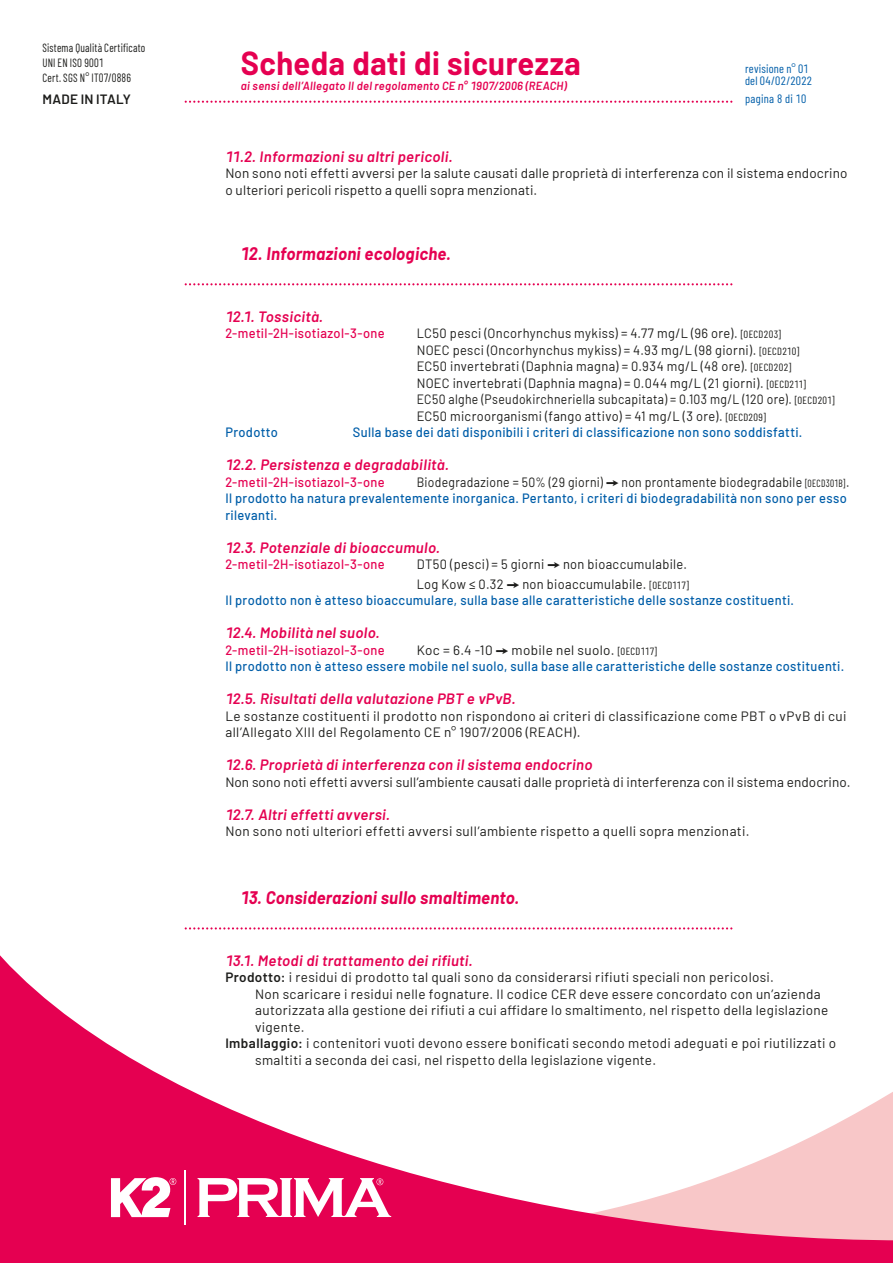
<style>
.page{position:relative;width:893px;height:1263px;background:#fff}
.page>*{position:absolute;margin:0;border:0;box-sizing:border-box;transform-origin:0 0}
.t1{font:700 32.55px "Barlow";letter-spacing:.015em;color:#e50051;scale:.95 1}
.t2{font:italic 700 17.7px "Barlow";letter-spacing:.015em;color:#e50051;scale:.95 1}
.t3{font:italic 600 15px "Barlow";letter-spacing:.02em;color:#e50051}
.t4{font:13.5px/16.5px "Barlow";letter-spacing:.025em;color:#1d1d1b}
.t5{font:500 13.5px/16.5px "Barlow";letter-spacing:.03em;color:#005ea9;scale:.95 1}
.t6{font:13.5px/16.5px "Barlow";letter-spacing:.025em;color:#1d1d1b;scale:.95 1}
.t7{font:500 13.5px "Barlow";letter-spacing:.025em;color:#e50051;scale:.95 1}
.t8{font:600 13.5px "Barlow";letter-spacing:.015em;color:#1d1d1b}
.t9{font:12px/15px "Barlow Condensed";letter-spacing:.02em;color:#1d1d1b;scale:.9 1}
.t10{font:12px/12px "Barlow Condensed";letter-spacing:.02em;color:#005ea9}
.t11{font:italic 600 11.85px "Barlow";letter-spacing:.03em;color:#e50051;scale:.95 1}
.s1{font-family:"Barlow Condensed";font-size:10.5px}
.s2{font-weight:400;color:#1d1d1b}
.s3{font-family:"Arial Unicode MS";font-weight:400;color:#1d1d1b}
.s4{font-family:"Barlow Condensed";font-weight:400;font-size:10.5px;color:#1d1d1b}
.s5{font-family:"Arial Unicode MS"}
.s6{font-weight:600}
</style>
<div class="page">
<svg style="left:0;top:955px;width:893px;height:308px"></svg>
<hr style="left:184px;top:1170px;width:2px;height:54px;background:#fff">
<svg style="left:198px;top:1178px;width:193px;height:39px"></svg>
<svg style="left:111px;top:1177px;width:65px;height:40px"></svg>
<svg style="left:185px;top:101px;width:547px;height:2px"></svg>
<svg style="left:185px;top:927px;width:547px;height:2px"></svg>
<svg style="left:185px;top:283px;width:547px;height:2px"></svg>
<p class="t9" style="left:43px;top:40px;width:116px">Sistema Qualità Certificato<br>UNI EN ISO 9001<br>Cert. SGS N° IT07/0886</p>
<h1 class="t1" style="left:241px;top:39px;width:359px">Scheda dati di sicurezza</h1>
<p class="t11" style="left:241px;top:77px;width:345px">ai sensi dell’Allegato II del regolamento CE n° 1907/2006 (REACH)</p>
<p class="t8" style="left:43px;top:89px;width:90px">MADE IN ITALY</p>
<p class="t10" style="left:745px;top:61px;width:69px">revisione n° 01 del 04/02/2022</p>
<p class="t10" style="left:745px;top:92px;width:63px">pagina 8 di 10</p>
<p class="t3" style="left:225px;top:145px;width:229px">11.2. Informazioni su altri pericoli.</p>
<p class="t4" style="left:225px;top:164px;width:624px">Non sono noti effetti avversi per la salute causati dalle proprietà di interferenza con il sistema endocrino o ulteriori pericoli rispetto a quelli sopra menzionati.</p>
<h2 class="t2" style="left:241px;top:240px;width:223px">12. Informazioni ecologiche.</h2>
<p class="t3" style="left:225px;top:305px;width:99px">12.1. Tossicità.</p>
<p class="t7" style="left:225px;top:323px;width:169px">2-metil-2H-isotiazol-3-one</p>
<p class="t6" style="left:417px;top:324px;width:441px">LC50 pesci (Oncorhynchus mykiss) = 4.77 mg/L (96 ore). <span class="s1">[OECD203]<br></span>NOEC pesci (Oncorhynchus mykiss) = 4.93 mg/L (98 giorni). <span class="s1">[OECD210]<br></span>EC50 invertebrati (Daphnia magna) = 0.934 mg/L (48 ore). <span class="s1">[OECD202]<br></span>NOEC invertebrati (Daphnia magna) = 0.044 mg/L (21 giorni). <span class="s1">[OECD211] </span>EC50 alghe (Pseudokirchneriella subcapitata) = 0.103 mg/L (120 ore). <span class="s1">[OECD201] </span>EC50 microorganismi (fango attivo) = 41 mg/L (3 ore). <span class="s1">[OECD209]</span></p>
<p class="t5" style="left:225px;top:423px;width:57px">Prodotto</p>
<p class="t5" style="left:353px;top:423px;width:475px">Sulla base dei dati disponibili i criteri di classificazione non sono soddisfatti.</p>
<p class="t3" style="left:225px;top:454px;width:225px">12.2. Persistenza e degradabilità.</p>
<p class="t7" style="left:225px;top:472px;width:169px">2-metil-2H-isotiazol-3-one</p>
<p class="t5" style="left:225px;top:472px;width:658px;text-indent:191px"><span class="s2">Biodegradazione = 50% (29 giorni)</span> <span class="s3">➙</span> <span class="s2">non prontamente biodegradabile</span> <span class="s4">[OECD301B]</span><span class="s2">.<br></span>Il prodotto ha natura prevalentemente inorganica. Pertanto, i criteri di biodegradabilità non sono per esso rilevanti.</p>
<p class="t3" style="left:225px;top:536px;width:216px">12.3. Potenziale di bioaccumulo.</p>
<p class="t7" style="left:225px;top:554px;width:169px">2-metil-2H-isotiazol-3-one</p>
<p class="t6" style="left:417px;top:553px;width:288px;line-height:19.5px">DT50 (pesci) = 5 giorni <span class="s5">➙</span> non bioaccumulabile.<br>Log Kow ≤ 0.32 <span class="s5">➙</span> non bioaccumulabile. <span class="s1">[OECD117]</span></p>
<p class="t5" style="left:225px;top:591px;width:600px">Il prodotto non è atteso bioaccumulare, sulla base alle caratteristiche delle sostanze costituenti.</p>
<p class="t3" style="left:225px;top:622px;width:156px">12.4. Mobilità nel suolo.</p>
<p class="t7" style="left:225px;top:640px;width:169px">2-metil-2H-isotiazol-3-one</p>
<p class="t5" style="left:225px;top:640px;width:653px;text-align:center"><span class="s2">Koc = 6.4 -10</span> <span class="s3">➙</span> <span class="s2">mobile nel suolo.</span> <span class="s4">[OECD117]<br></span>Il prodotto non è atteso essere mobile nel suolo, sulla base alle caratteristiche delle sostanze costituenti.</p>
<p class="t3" style="left:225px;top:688px;width:292px">12.5. Risultati della valutazione PBT e vPvB.</p>
<p class="t4" style="left:225px;top:706px;width:623px">Le sostanze costituenti il prodotto non rispondono ai criteri di classificazione come PBT o vPvB di cui all’Allegato XIII del Regolamento CE n° 1907/2006 (REACH).</p>
<p class="t3" style="left:225px;top:754px;width:369px">12.6. Proprietà di interferenza con il sistema endocrino</p>
<p class="t4" style="left:225px;top:772px;width:627px">Non sono noti effetti avversi sull’ambiente causati dalle proprietà di interferenza con il sistema endocrino.</p>
<p class="t3" style="left:225px;top:803px;width:166px">12.7. Altri effetti avversi.</p>
<p class="t4" style="left:225px;top:822px;width:526px">Non sono noti ulteriori effetti avversi sull’ambiente rispetto a quelli sopra menzionati.</p>
<h2 class="t2" style="left:241px;top:884px;width:295px">13. Considerazioni sullo smaltimento.</h2>
<p class="t3" style="left:225px;top:949px;width:249px">13.1. Metodi di trattamento dei rifiuti.</p>
<p class="t4" style="left:225px;top:968px;width:550px"><span class="s6">Prodotto:</span> i residui di prodotto tal quali sono da considerarsi rifiuti speciali non pericolosi.</p>
<p class="t4" style="left:255px;top:985px;width:567px">Non scaricare i residui nelle fognature. Il codice CER deve essere concordato con un’azienda</p>
<p class="t4" style="left:255px;top:1001px;width:575px">autorizzata alla gestione dei rifiuti a cui affidare lo smaltimento, nel rispetto della legislazione</p>
<p class="t4" style="left:255px;top:1018px;width:51px">vigente.</p>
<p class="t4" style="left:225px;top:1034px;width:612px"><span class="s6">Imballaggio:</span> i contenitori vuoti devono essere bonificati secondo metodi adeguati e poi riutilizzati o</p>
<p class="t4" style="left:255px;top:1050px;width:402px">smaltiti a seconda dei casi, nel rispetto della legislazione vigente.</p>
</div>
